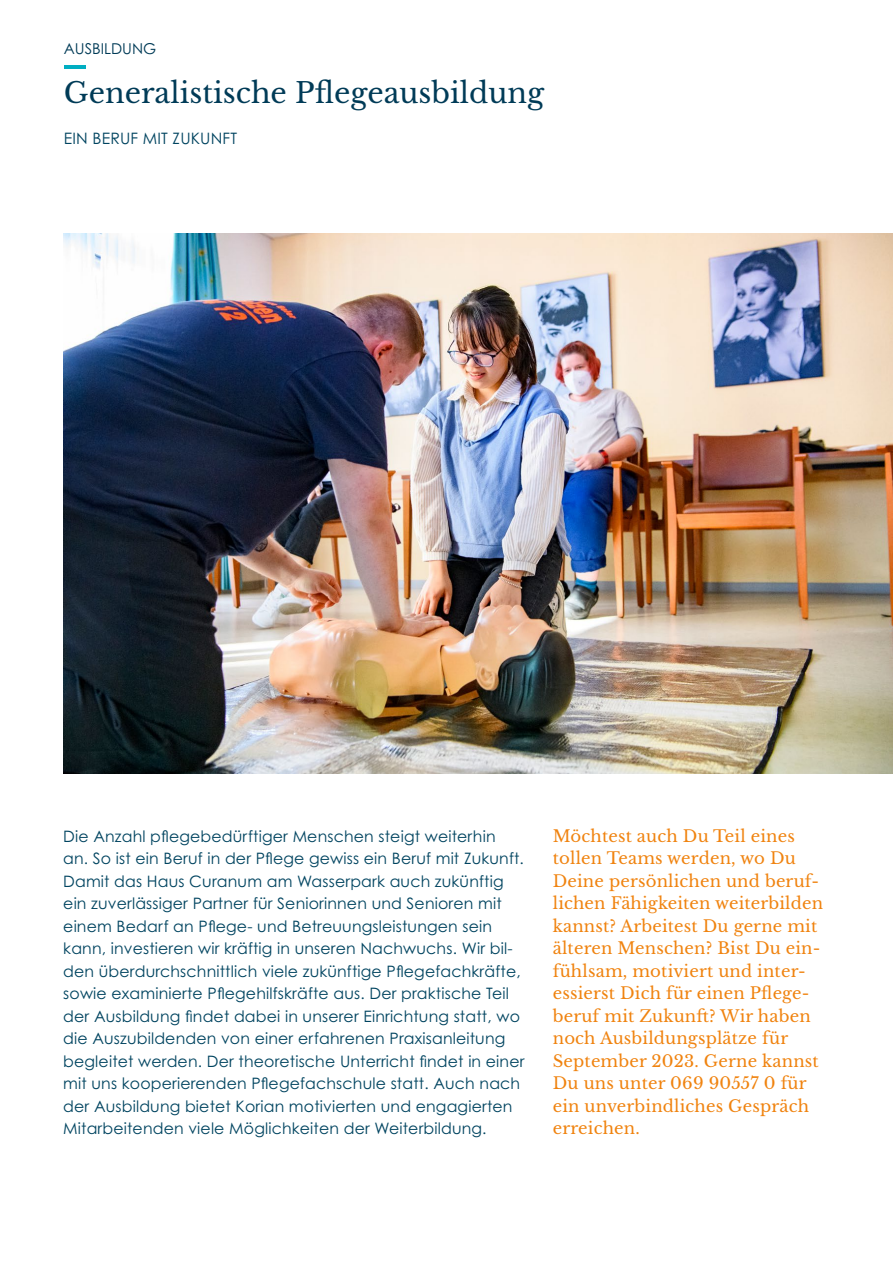
<style>
.page{position:relative;width:893px;height:1263px;background:#fff}
.page>*{position:absolute;margin:0;border:0;box-sizing:border-box;transform-origin:0 0}
.t1{font:28.5px "Libre Baskerville";color:#003b57}
.t2{font:16.5px/22.5px "Libre Baskerville";letter-spacing:.01em;color:#f0830f}
.t3{font:15.75px/22.5px "Century Gothic Pro";letter-spacing:.01em;color:#004460}
.t4{font:15px "Century Gothic Pro";color:#003b57}
</style>
<div class="page">
<hr style="left:64px;top:65px;width:21px;height:4px;background:#00aec2">
<img style="left:64px;top:234px;width:829px;height:540px">
<p class="t4" style="left:64px;top:39px;width:94px">AUSBILDUNG</p>
<h1 class="t1" style="left:64px;top:75px;width:482px">Generalistische Pflegeausbildung</h1>
<p class="t3" style="left:64px;top:127px;width:175px">EIN BERUF MIT ZUKUNFT</p>
<p class="t3" style="left:63px;top:824px;width:463px">Die Anzahl pflegebedürftiger Menschen steigt weiterhin an. So ist ein Beruf in der Pflege gewiss ein Beruf mit Zukunft.<br>Damit das Haus Curanum am Wasserpark auch zukünftig ein zuverlässiger Partner für Seniorinnen und Senioren mit einem Bedarf an Pflege- und Betreuungsleistungen sein kann, investieren wir kräftig in unseren Nachwuchs. Wir bil&shy;den überdurchschnittlich viele zukünftige Pflegefachkräfte, sowie examinierte Pflegehilfskräfte aus. Der praktische Teil der Ausbildung findet dabei in unserer Einrichtung statt, wo die Auszubildenden von einer erfahrenen Praxisanleitung begleitet werden. Der theoretische Unterricht findet in einer mit uns kooperierenden Pflegefachschule statt. Auch nach der Ausbildung bietet Korian motivierten und engagierten Mitarbeitenden viele Möglichkeiten der Weiterbildung.</p>
<p class="t2" style="left:553px;top:824px;width:272px">Möchtest auch Du Teil eines tollen Teams werden, wo Du<br>Deine persönlichen und beruf&shy;lichen Fähigkeiten weiterbilden kannst? Arbeitest Du gerne mit älteren Menschen? Bist Du ein&shy;fühlsam, motiviert und inter&shy;essierst Dich für einen Pflege&shy;beruf mit Zukunft? Wir haben noch Ausbildungsplätze für<br>September 2023. Gerne kannst<br>Du uns unter 069 90557 0 für ein unverbindliches Gespräch erreichen.</p>
</div>
